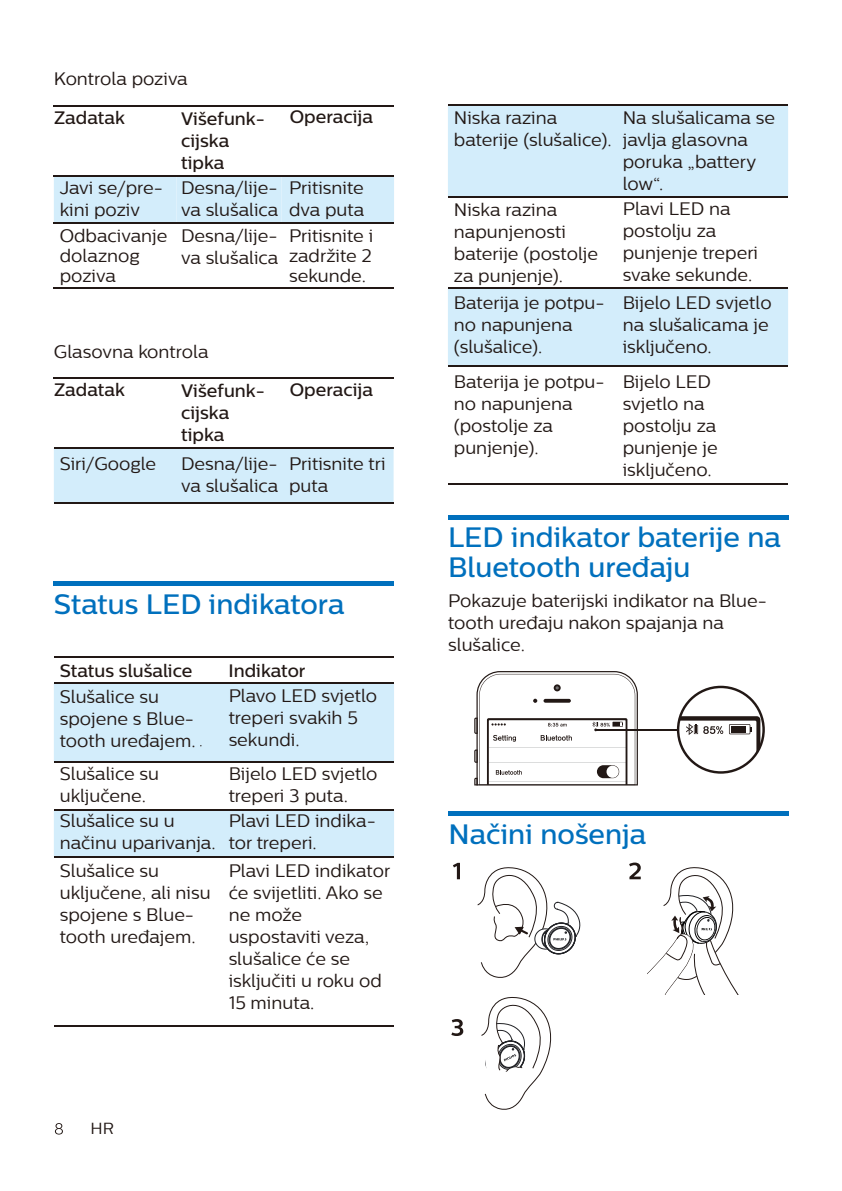
<style>
.page{position:relative;width:842px;height:1191px;background:#fff}
.page>*{position:absolute;margin:0;border:0;box-sizing:border-box;transform-origin:0 0}
.t1{font:500 28px/30px "Centrale Sans";color:#0070bd}
.t2{font:18px/22px "Centrale Sans";color:#221815}
.t3{font:500 18px/22px "Centrale Sans";color:#221815}
.t4{font:16px "Centrale Sans";color:#221815}
</style>
<div class="page">
<svg style="left:55px;top:1123px;width:8px;height:11px"></svg>
<hr style="left:54px;top:581px;width:340px;height:4px;background:#0070bd">
<div style="left:54px;top:448px;width:340px;height:54px;background:#d3edfb"></div>
<hr style="left:54px;top:447px;width:105px;height:1px;background:#221815">
<hr style="left:159px;top:447px;width:95px;height:1px;background:#221815">
<hr style="left:254px;top:447px;width:140px;height:1px;background:#221815">
<hr style="left:54px;top:502px;width:105px;height:1px;background:#221815">
<hr style="left:159px;top:502px;width:95px;height:1px;background:#221815">
<hr style="left:254px;top:502px;width:140px;height:1px;background:#221815">
<hr style="left:448px;top:515px;width:340px;height:4px;background:#0070bd">
<svg style="left:54px;top:683px;width:340px;height:174px;fill:#d3edfb"></svg>
<hr style="left:54px;top:656px;width:164px;height:1px;background:#221815">
<hr style="left:218px;top:656px;width:176px;height:1px;background:#221815">
<hr style="left:54px;top:682px;width:164px;height:1px;background:#221815">
<hr style="left:218px;top:682px;width:176px;height:1px;background:#221815">
<hr style="left:54px;top:762px;width:164px;height:1px;background:#221815">
<hr style="left:218px;top:762px;width:176px;height:1px;background:#221815">
<hr style="left:54px;top:809px;width:164px;height:1px;background:#221815">
<hr style="left:218px;top:809px;width:176px;height:1px;background:#221815">
<hr style="left:54px;top:857px;width:164px;height:1px;background:#221815">
<hr style="left:218px;top:857px;width:176px;height:1px;background:#221815">
<svg style="left:448px;top:105px;width:340px;height:260px;fill:#d3edfb"></svg>
<hr style="left:54px;top:1025px;width:164px;height:1px;background:#221815">
<hr style="left:218px;top:1025px;width:176px;height:1px;background:#221815">
<hr style="left:448px;top:104px;width:164px;height:1px;background:#221815">
<hr style="left:612px;top:104px;width:176px;height:1px;background:#221815">
<hr style="left:448px;top:196px;width:164px;height:1px;background:#221815">
<hr style="left:612px;top:196px;width:176px;height:1px;background:#221815">
<hr style="left:448px;top:287px;width:164px;height:1px;background:#221815">
<hr style="left:612px;top:287px;width:176px;height:1px;background:#221815">
<hr style="left:448px;top:365px;width:164px;height:1px;background:#221815">
<hr style="left:612px;top:365px;width:176px;height:1px;background:#221815">
<hr style="left:448px;top:484px;width:164px;height:1px;background:#221815">
<hr style="left:612px;top:484px;width:176px;height:1px;background:#221815">
<svg style="left:677px;top:685px;width:88px;height:88px"></svg>
<svg style="left:474px;top:671px;width:164px;height:114px"></svg>
<hr style="left:596px;top:729px;width:81px;height:1px;background:#221815">
<hr style="left:448px;top:811px;width:340px;height:4px;background:#0070bd">
<div style="left:54px;top:176px;width:340px;height:46px;background:#d3edfb"></div>
<hr style="left:54px;top:105px;width:132px;height:1px;background:#221815">
<hr style="left:186px;top:105px;width:94px;height:1px;background:#221815">
<hr style="left:280px;top:105px;width:114px;height:1px;background:#221815">
<hr style="left:54px;top:175px;width:132px;height:1px;background:#221815">
<hr style="left:186px;top:175px;width:94px;height:1px;background:#221815">
<hr style="left:280px;top:175px;width:114px;height:1px;background:#221815">
<hr style="left:54px;top:222px;width:132px;height:1px;background:#221815">
<hr style="left:186px;top:222px;width:94px;height:1px;background:#221815">
<hr style="left:280px;top:222px;width:114px;height:1px;background:#221815">
<hr style="left:54px;top:287px;width:132px;height:1px;background:#221815">
<hr style="left:186px;top:287px;width:94px;height:1px;background:#221815">
<hr style="left:280px;top:287px;width:114px;height:1px;background:#221815">
<hr style="left:54px;top:378px;width:132px;height:1px;background:#221815">
<hr style="left:186px;top:378px;width:94px;height:1px;background:#221815">
<hr style="left:280px;top:378px;width:114px;height:1px;background:#221815">
<svg style="left:453px;top:863px;width:7px;height:16px"></svg>
<svg style="left:451px;top:1019px;width:12px;height:17px"></svg>
<svg style="left:477px;top:867px;width:103px;height:111px"></svg>
<svg style="left:629px;top:862px;width:110px;height:133px"></svg>
<svg style="left:481px;top:997px;width:71px;height:113px"></svg>
<p class="t2" style="left:54px;top:68px;width:135px">Kontrola poziva</p>
<p class="t3" style="left:54px;top:106px;width:72px">Zadatak</p>
<p class="t3" style="left:181px;top:107px;width:85px">Višefunk&shy;cijska tipka</p>
<p class="t3" style="left:290px;top:106px;width:85px">Operacija</p>
<p class="t2" style="left:181px;top:176px;width:99px">Desna/lije&shy;va slušalica</p>
<p class="t2" style="left:289px;top:176px;width:77px">Pritisnite dva puta</p>
<p class="t2" style="left:60px;top:176px;width:105px">Javi se/pre&shy;kini poziv</p>
<p class="t2" style="left:60px;top:225px;width:109px;line-height:20px">Odbacivanje dolaznog poziva</p>
<p class="t2" style="left:181px;top:224px;width:99px">Desna/lije&shy;va slušalica</p>
<p class="t2" style="left:289px;top:225px;width:86px;line-height:20px;text-align:justify">Pritisnite i zadržite 2 sekunde.</p>
<p class="t2" style="left:54px;top:340px;width:156px">Glasovna kontrola</p>
<p class="t3" style="left:54px;top:379px;width:72px">Zadatak</p>
<p class="t3" style="left:181px;top:379px;width:85px">Višefunk&shy;cijska tipka</p>
<p class="t3" style="left:290px;top:378px;width:85px">Operacija</p>
<p class="t2" style="left:60px;top:452px;width:98px">Siri/Google</p>
<p class="t2" style="left:181px;top:452px;width:99px">Desna/lije&shy;va slušalica</p>
<p class="t2" style="left:289px;top:452px;width:98px">Pritisnite tri puta</p>
<h1 class="t1" style="left:54px;top:589px;width:292px">Status LED indikatora</h1>
<p class="t3" style="left:60px;top:659px;width:134px">Status slušalice</p>
<p class="t3" style="left:228px;top:659px;width:79px">Indikator</p>
<p class="t2" style="left:229px;top:685px;width:150px">Plavo LED svjetlo treperi svakih 5 sekundi.</p>
<p class="t2" style="left:60px;top:685px;width:137px">Slušalice su spojene s Blue&shy;tooth uređajem.</p>
<p class="t2" style="left:60px;top:762px;width:101px">Slušalice su uključene.</p>
<p class="t2" style="left:60px;top:809px;width:157px">Slušalice su u načinu uparivanja.</p>
<p class="t2" style="left:60px;top:859px;width:152px">Slušalice su uključene, ali nisu spojene s Blue&shy;tooth uređajem.</p>
<p class="t2" style="left:229px;top:859px;width:163px">Plavi LED indikator će svijetliti. Ako se ne može uspostaviti veza, slušalice će se isključiti u roku od<br>15 minuta.</p>
<p class="t2" style="left:229px;top:762px;width:150px">Bijelo LED svjetlo treperi 3 puta.</p>
<p class="t2" style="left:229px;top:809px;width:149px">Plavi LED indika&shy;tor treperi.</p>
<p class="t4" style="left:91px;top:1119px;width:25px">HR</p>
<p class="t2" style="left:623px;top:107px;width:154px">Na slušalicama se javlja glasovna poruka „battery low“.</p>
<p class="t2" style="left:623px;top:198px;width:137px">Plavi LED na postolju za punjenje treperi svake sekunde.</p>
<p class="t2" style="left:454px;top:107px;width:159px">Niska razina baterije (slušalice).</p>
<p class="t2" style="left:454px;top:199px;width:146px">Niska razina napunjenosti baterije (postolje za punjenje).</p>
<p class="t2" style="left:454px;top:291px;width:152px">Baterija je potpu&shy;no napunjena (slušalice).</p>
<p class="t2" style="left:623px;top:291px;width:150px">Bijelo LED svjetlo na slušalicama je isključeno.</p>
<p class="t2" style="left:454px;top:371px;width:152px">Baterija je potpu&shy;no napunjena (postolje za punjenje).</p>
<p class="t2" style="left:623px;top:371px;width:96px">Bijelo LED svjetlo na postolju za punjenje je isključeno.</p>
<h1 class="t1" style="left:448px;top:522px;width:335px">LED indikator baterije na<br>Bluetooth uređaju</h1>
<p class="t2" style="left:448px;top:589px;width:320px">Pokazuje baterijski indikator na Blue&shy;tooth uređaju nakon spajanja na slušalice.</p>
<h1 class="t1" style="left:449px;top:819px;width:199px">Načini nošenja</h1>
</div>
